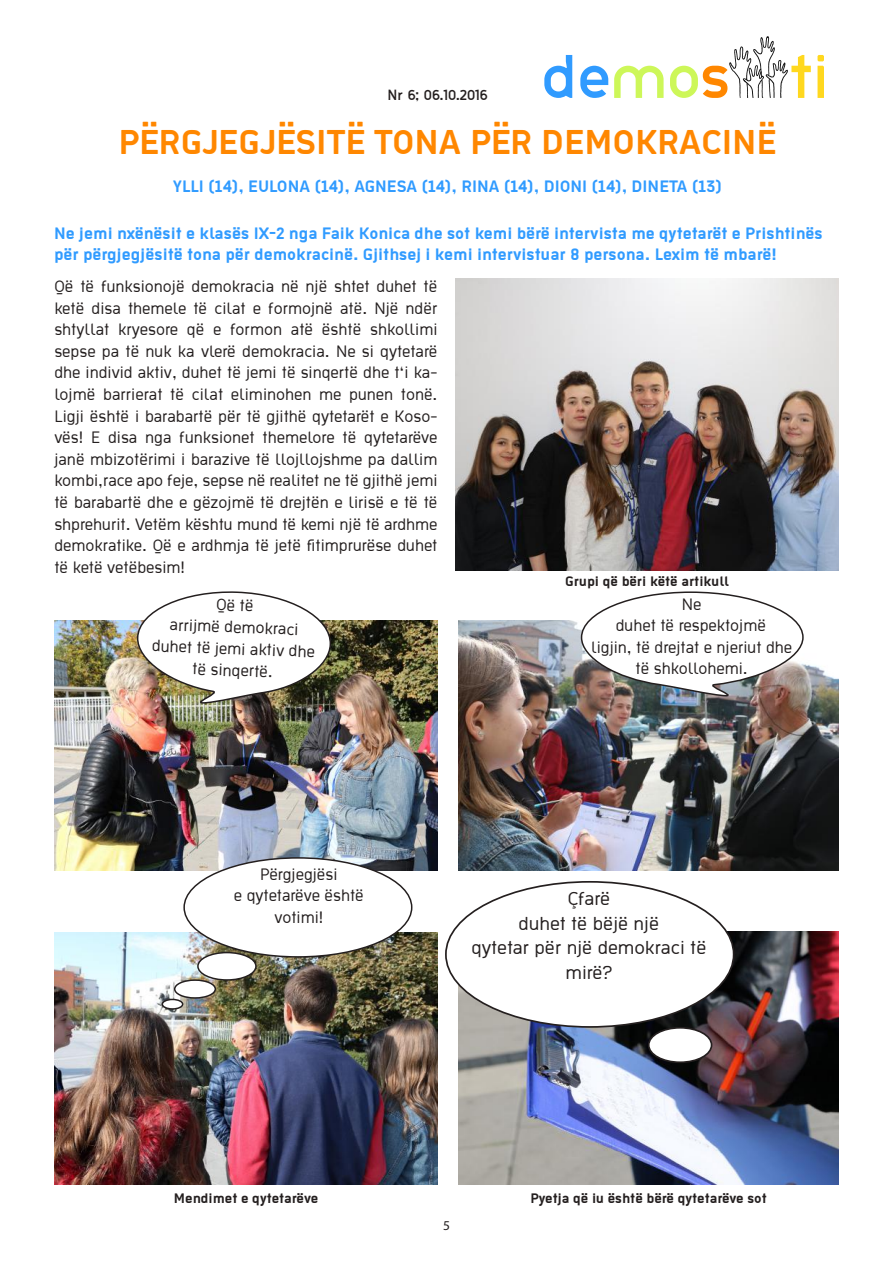
<style>
.page{position:relative;width:893px;height:1263px;background:#fff}
.page>*{position:absolute;margin:0;border:0;box-sizing:border-box;transform-origin:0 0}
.t1{font:700 37.5px "Ekstropia";color:#ff8700}
.t2{font:20.4px/24.6px "Ekstropia";color:#241f1f;text-align:center;scale:1.04 1}
.t3{font:18px/21.6px "Ekstropia";color:#241f1f;text-align:center}
.t4{font:700 18px/21.6px "Ekstropia";color:#309bff}
.t5{font:700 15px "Ekstropia";color:#241f1f}
.t6{font:13.5px "Thelbi Kujtesa";color:#241f1f}
.t7{font:13.5px "Myriad Pro";color:#241f1f}
</style>
<div class="page">
<svg style="left:544px;top:55px;width:28px;height:43px"></svg>
<svg style="left:580px;top:66px;width:28px;height:32px"></svg>
<svg style="left:614px;top:66px;width:50px;height:32px"></svg>
<svg style="left:817px;top:55px;width:7px;height:43px"></svg>
<svg style="left:670px;top:36px;width:141px;height:62px"></svg>
<img style="left:54px;top:932px;width:384px;height:252px">
<img style="left:458px;top:932px;width:381px;height:252px">
<div style="left:446px;top:882px;width:288px;height:145px;background:#fff;border-radius:50%"></div>
<div style="left:649px;top:1028px;width:62px;height:34px;background:#fff;border-radius:50%"></div>
<div style="left:648px;top:1027px;width:64px;height:36px;border:2px solid #241f1f;border-radius:50%"></div>
<img style="left:54px;top:620px;width:384px;height:251px">
<img style="left:458px;top:620px;width:381px;height:251px">
<img style="left:135px;top:591px;width:198px;height:113px">
<svg style="left:580px;top:591px;width:224px;height:106px"></svg>
<div style="left:184px;top:858px;width:228px;height:99px;background:#fff;border-radius:50%"></div>
<div style="left:175px;top:980px;width:40px;height:18px;background:#fff;border-radius:50%"></div>
<div style="left:174px;top:979px;width:42px;height:20px;border:2px solid #241f1f;border-radius:50%"></div>
<div style="left:162px;top:999px;width:21px;height:10px;background:#fff;border-radius:50%"></div>
<div style="left:162px;top:999px;width:21px;height:11px;border:2px solid #241f1f;border-radius:50%"></div>
<div style="left:198px;top:952px;width:58px;height:28px;background:#fff;border-radius:50%"></div>
<div style="left:197px;top:952px;width:60px;height:29px;border:2px solid #241f1f;border-radius:50%"></div>
<img style="left:455px;top:279px;width:384px;height:291px">
<p class="t6" style="left:387px;top:85px;width:101px">Nr 6; 06.10.2016</p>
<h1 class="t1" style="left:118px;top:120px;width:659px">PËRGJEGJËSITË TONA PËR DEMOKRACINË</h1>
<p class="t4" style="left:173px;top:175px;width:551px">YLLI (14), EULONA (14), AGNESA (14), RINA (14), DIONI (14), DINETA (13)</p>
<p class="t4" style="left:54px;top:221px;width:770px">Ne jemi nxënësit e klasës IX-2 nga Faik Konica dhe sot kemi bërë intervista me qytetarët e Prishtinës për përgjegjësitë tona për demokracinë. Gjithsej i kemi intervistuar 8 persona. Lexim të mbarë!</p>
<p class="t3" style="left:54px;top:275px;width:385px;text-align:justify">Që të funksionojë demokracia në një shtet duhet të ketë disa themele të cilat e formojnë atë. Një ndër shtyllat kryesore që e formon atë është shkollimi sepse pa të nuk ka vlerë demokracia. Ne si qytetarë dhe individ aktiv, duhet të jemi të sinqertë dhe t‘i ka&shy;lojmë barrierat të cilat eliminohen me punen tonë.<br>Ligji është i barabartë për të gjithë qytetarët e Koso&shy;vës! E disa nga funksionet themelore të qytetarëve janë mbizotërimi i barazive të llojllojshme pa dallim kombi,race apo feje, sepse në realitet ne të gjithë jemi të barabartë dhe e gëzojmë të drejtën e lirisë e të të shprehurit. Vetëm kështu mund të kemi një të ardhme demokratike. Që e ardhmja të jetë fitimprurëse duhet të ketë vetëbesim!</p>
<p class="t5" style="left:565px;top:572px;width:165px">Grupi që bëri këtë artikull</p>
<p class="t3" style="left:154px;top:591px;width:164px;rotate:2deg">Që të<br>arrijmë demokraci duhet të jemi aktiv dhe të sinqertë.</p>
<p class="t3" style="left:591px;top:592px;width:203px">Ne<br>duhet të respektojmë<br>ligjin, të drejtat e njeriut dhe të shkollohemi.</p>
<p class="t3" style="left:234px;top:862px;width:131px">Përgjegjësi<br>e qytetarëve është votimi!</p>
<p class="t2" style="left:471px;top:885px;width:228px">Çfarë<br>duhet të bëjë një<br>qytetar për një demokraci të mirë?</p>
<p class="t5" style="left:174px;top:1189px;width:146px">Mendimet e qytetarëve</p>
<p class="t5" style="left:530px;top:1189px;width:238px">Pyetja që iu është bërë qytetarëve sot</p>
<p class="t7" style="left:443px;top:1217px;width:8px">5</p>
</div>
